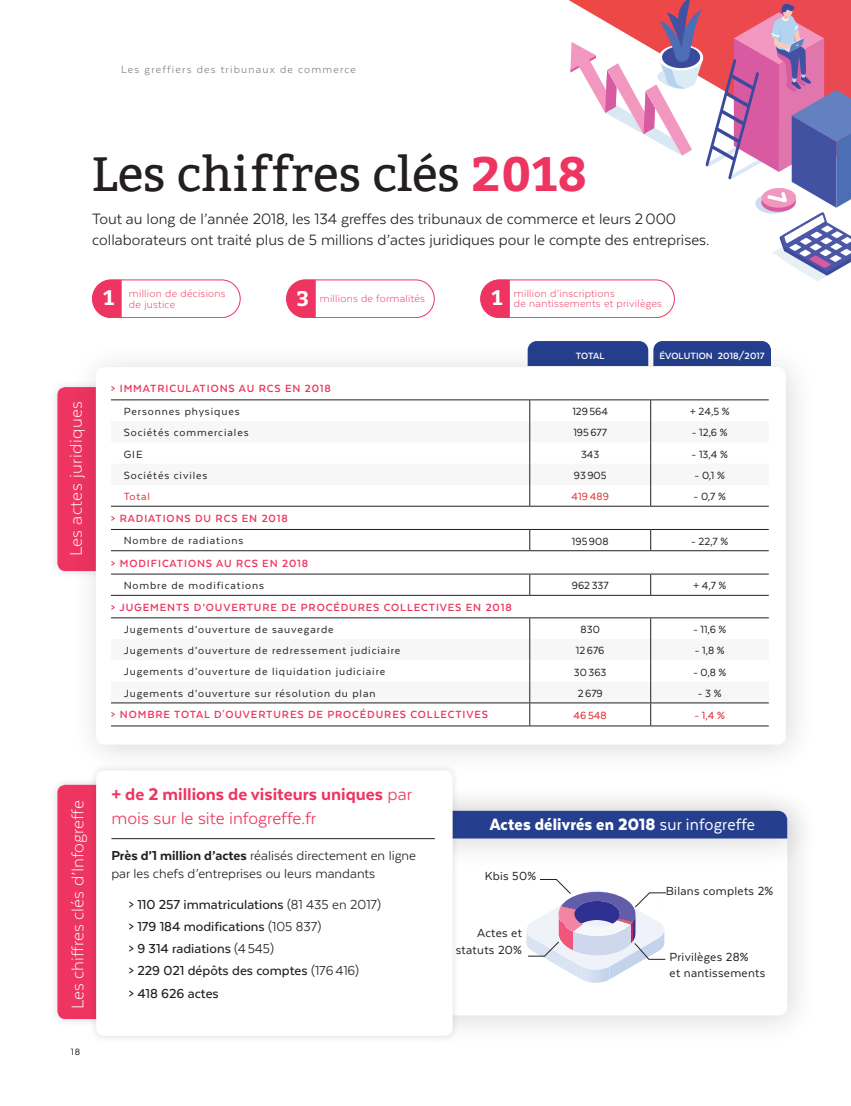
<style>
.page{position:relative;width:851px;height:1106px;background:#fff}
.page>*{position:absolute;margin:0;border:0;box-sizing:border-box;transform-origin:0 0}
.t1{font:48px "Bitter";color:#231f20}
.t2{font:700 21px "Bitter";color:#fff}
.t3{font:800 19.5px/23.4px "Texta";color:#ee3460}
.t4{font:300 19.5px "Texta";color:#fff}
.t5{font:300 19.5px "Texta";letter-spacing:.02em;color:#fff}
.t6{font:900 18.9px "Texta";letter-spacing:.01em;color:#fff;scale:.95 1}
.t7{font:17.25px/21px "Texta";color:#231f20}
.t8{font:500 15px/22.2px "Texta";color:#231f20}
.t9{font:15px/18px "Texta";color:#231f20}
.t10{font:13.5px/15.6px "Texta";letter-spacing:.02em;color:#231f20}
.t11{font:12px "Texta";letter-spacing:.075em;color:#231f20}
.t12{font:700 12px "Texta";letter-spacing:.075em;color:#ee3460}
.t13{font:300 12px/10.5px "Texta";letter-spacing:.02em;color:#ee3460}
.t14{font:12px "Texta";letter-spacing:.1em;color:#7e8083}
.t15{font:12px "Texta";letter-spacing:.01em;color:#dc2f2c}
.t16{font:12px "Texta";color:#da2128}
.t17{font:700 10.5px "Texta";letter-spacing:.01em;color:#fff}
.t18{font:10.5px "Texta";color:#231f20}
.s1{font-weight:700;color:#ee3460}
.s2{font-weight:400}
.s3{font-weight:800}
</style>
<div class="page">
<div style="left:396px;top:785px;width:422px;height:262px;background:#f8f8f8"></div>
<div style="left:421px;top:810px;width:366px;height:205px;background:#fff;border-radius:9px"></div>
<div style="left:49px;top:776px;width:73px;height:251px;background:#f9f9f9"></div>
<div style="left:57px;top:784px;width:57px;height:235px;background:#ee3460;border-radius:8px"></div>
<div style="left:405px;top:785px;width:412px;height:84px;background:#231f20;opacity:.17"></div>
<div style="left:460px;top:810px;width:327px;height:28px;background:#253f8e"></div>
<div style="left:88px;top:762px;width:372px;height:282px;background:#231f20;opacity:.15"></div>
<div style="left:96px;top:770px;width:356px;height:265px;background:#fff;border-radius:8px"></div>
<div style="left:49px;top:379px;width:73px;height:200px;background:#f9f9f9"></div>
<div style="left:57px;top:387px;width:57px;height:184px;background:#ee3460;border-radius:8px"></div>
<svg style="left:533px;top:341px;width:233px;height:1px"></svg>
<div style="left:71px;top:342px;width:746px;height:434px;background:#231f20;opacity:.17"></div>
<div style="left:96px;top:367px;width:689px;height:377px;background:#fff;border-radius:9px"></div>
<svg style="left:111px;top:400px;width:657px;height:325px"></svg>
<svg style="left:111px;top:421px;width:657px;height:281px"></svg>
<hr style="left:111px;top:399px;width:418px;height:1px;background:#231f20">
<hr style="left:529px;top:399px;width:121px;height:1px;background:#231f20">
<hr style="left:111px;top:529px;width:418px;height:1px;background:#231f20">
<hr style="left:529px;top:529px;width:121px;height:1px;background:#231f20">
<hr style="left:650px;top:529px;width:118px;height:1px;background:#231f20">
<hr style="left:111px;top:573px;width:418px;height:1px;background:#231f20">
<hr style="left:529px;top:573px;width:121px;height:1px;background:#231f20">
<hr style="left:650px;top:573px;width:118px;height:1px;background:#231f20">
<hr style="left:111px;top:617px;width:418px;height:1px;background:#231f20">
<hr style="left:529px;top:617px;width:121px;height:1px;background:#231f20">
<hr style="left:650px;top:617px;width:118px;height:1px;background:#231f20">
<hr style="left:111px;top:702px;width:418px;height:1px;background:#231f20">
<hr style="left:529px;top:702px;width:121px;height:1px;background:#231f20">
<hr style="left:650px;top:702px;width:118px;height:1px;background:#231f20">
<hr style="left:111px;top:725px;width:418px;height:1px;background:#231f20">
<hr style="left:529px;top:725px;width:121px;height:1px;background:#231f20">
<hr style="left:650px;top:725px;width:118px;height:1px;background:#231f20">
<svg style="left:529px;top:400px;width:1px;height:106px"></svg>
<svg style="left:529px;top:530px;width:1px;height:20px"></svg>
<svg style="left:650px;top:530px;width:1px;height:20px"></svg>
<svg style="left:529px;top:574px;width:1px;height:21px"></svg>
<svg style="left:650px;top:574px;width:1px;height:21px"></svg>
<hr style="left:650px;top:399px;width:118px;height:1px;background:#231f20">
<hr style="left:111px;top:506px;width:418px;height:1px;background:#231f20">
<hr style="left:529px;top:506px;width:121px;height:1px;background:#231f20">
<hr style="left:650px;top:506px;width:118px;height:1px;background:#231f20">
<hr style="left:111px;top:550px;width:418px;height:1px;background:#231f20">
<hr style="left:529px;top:550px;width:121px;height:1px;background:#231f20">
<hr style="left:650px;top:550px;width:118px;height:1px;background:#231f20">
<hr style="left:111px;top:595px;width:418px;height:1px;background:#231f20">
<hr style="left:529px;top:595px;width:121px;height:1px;background:#231f20">
<hr style="left:650px;top:595px;width:118px;height:1px;background:#231f20">
<svg style="left:650px;top:400px;width:1px;height:106px"></svg>
<svg style="left:529px;top:618px;width:1px;height:107px"></svg>
<svg style="left:650px;top:618px;width:1px;height:107px"></svg>
<div style="left:92px;top:280px;width:148px;height:38px;border:1px solid #ee3460;border-radius:19px"></div>
<div style="left:286px;top:280px;width:148px;height:38px;border:1px solid #ee3460;border-radius:19px"></div>
<div style="left:106px;top:822px;width:352px;height:51px;background:#fff"></div>
<hr style="left:111px;top:838px;width:324px;height:1px;background:#231f20">
<div style="left:530px;top:862px;width:70px;height:61px;background:#fff"></div>
<svg style="left:92px;top:280px;width:30px;height:38px"></svg>
<svg style="left:480px;top:0;width:371px;height:318px"></svg>
<svg style="left:286px;top:280px;width:30px;height:38px"></svg>
<svg style="left:526px;top:879px;width:140px;height:104px"></svg>
<p class="t14" style="left:121px;top:63px;width:236px">Les greffiers des tribunaux de commerce</p>
<h1 class="t1" style="left:92px;top:146px;width:496px">Les chiffres clés <span class="s1">2018</span></h1>
<h3 class="t7" style="left:92px;top:208px;width:618px">Tout au long de l’année 2018, les 134 greffes des tribunaux de commerce et leurs 2000 collaborateurs ont traité plus de 5 millions d’actes juridiques pour le compte des entreprises.</h3>
<h3 class="t5" style="left:66px;top:556px;width:157px;rotate:-90deg">Les actes juridiques</h3>
<p class="t13" style="left:129px;top:288px;width:98px">million de décisions de justice</p>
<h2 class="t2" style="left:103px;top:285px;width:13px">1</h2>
<h2 class="t2" style="left:296px;top:286px;width:14px">3</h2>
<h2 class="t2" style="left:491px;top:285px;width:13px">1</h2>
<p class="t13" style="left:320px;top:293px;width:107px">millions de formalités</p>
<p class="t13" style="left:514px;top:288px;width:149px">million d’inscriptions<br>de nantissements et privilèges</p>
<p class="t17" style="left:576px;top:351px;width:30px">TOTAL</p>
<p class="t17" style="left:659px;top:351px;width:107px">ÉVOLUTION 2018/2017</p>
<p class="t12" style="left:111px;top:382px;width:221px">&gt; IMMATRICULATIONS AU RCS EN 2018</p>
<p class="t11" style="left:124px;top:405px;width:117px">Personnes physiques</p>
<p class="t11" style="left:572px;top:405px;width:37px">129564</p>
<p class="t11" style="left:689px;top:405px;width:42px">+ 24,5 %</p>
<p class="t11" style="left:124px;top:426px;width:126px">Sociétés commerciales</p>
<p class="t11" style="left:573px;top:426px;width:35px">195677</p>
<p class="t11" style="left:691px;top:426px;width:37px">- 12,6 %</p>
<p class="t11" style="left:124px;top:448px;width:20px">GIE</p>
<p class="t11" style="left:581px;top:448px;width:20px">343</p>
<p class="t11" style="left:691px;top:448px;width:38px">- 13,4 %</p>
<p class="t11" style="left:124px;top:469px;width:85px">Sociétés civiles</p>
<p class="t11" style="left:573px;top:469px;width:34px">93905</p>
<p class="t11" style="left:694px;top:469px;width:32px">- 0,1 %</p>
<p class="t15" style="left:124px;top:490px;width:28px">Total</p>
<p class="t15" style="left:571px;top:490px;width:39px">419 489</p>
<p class="t11" style="left:693px;top:490px;width:34px">- 0,7 %</p>
<p class="t12" style="left:111px;top:512px;width:178px">&gt; RADIATIONS DU RCS EN 2018</p>
<p class="t11" style="left:124px;top:534px;width:121px">Nombre de radiations</p>
<p class="t11" style="left:572px;top:535px;width:38px">195908</p>
<p class="t11" style="left:691px;top:535px;width:39px">- 22,7 %</p>
<p class="t12" style="left:111px;top:557px;width:199px">&gt; MODIFICATIONS AU RCS EN 2018</p>
<p class="t11" style="left:124px;top:579px;width:142px">Nombre de modifications</p>
<p class="t11" style="left:571px;top:579px;width:38px">962 337</p>
<p class="t11" style="left:693px;top:579px;width:35px">+ 4,7 %</p>
<p class="t12" style="left:111px;top:601px;width:402px">&gt; JUGEMENTS D’OUVERTURE DE PROCÉDURES COLLECTIVES EN 2018</p>
<p class="t11" style="left:124px;top:623px;width:211px">Jugements d’ouverture de sauvegarde</p>
<p class="t11" style="left:580px;top:623px;width:21px">830</p>
<p class="t11" style="left:693px;top:623px;width:35px">- 11,6 %</p>
<p class="t11" style="left:124px;top:644px;width:278px">Jugements d’ouverture de redressement judiciaire</p>
<p class="t11" style="left:576px;top:644px;width:30px">12676</p>
<p class="t11" style="left:694px;top:644px;width:31px">- 1,8 %</p>
<p class="t11" style="left:124px;top:665px;width:263px">Jugements d’ouverture de liquidation judiciaire</p>
<p class="t11" style="left:574px;top:665px;width:34px">30363</p>
<p class="t11" style="left:693px;top:665px;width:35px">- 0,8 %</p>
<p class="t11" style="left:124px;top:687px;width:253px">Jugements d’ouverture sur résolution du plan</p>
<p class="t11" style="left:577px;top:687px;width:27px">2679</p>
<p class="t11" style="left:697px;top:687px;width:25px">- 3 %</p>
<p class="t12" style="left:111px;top:708px;width:378px">&gt; NOMBRE TOTAL D'OUVERTURES DE PROCÉDURES COLLECTIVES</p>
<p class="t16" style="left:573px;top:709px;width:35px">46 548</p>
<p class="t16" style="left:694px;top:709px;width:32px">- 1,4 %</p>
<h3 class="t4" style="left:67px;top:1009px;width:210px;rotate:-90deg">Les chiffres clés d’Infogreffe</h3>
<p class="t18" style="left:71px;top:1046px;width:11px">18</p>
<h3 class="t3" style="left:111px;top:782px;width:302px">+ de 2 millions de visiteurs uniques <span class="s2">par mois sur le site infogreffe.fr</span></h3>
<p class="t9" style="left:111px;top:846px;width:306px"><span class="s3">Près d’1 million d’actes</span> réalisés directement en ligne par les chefs d’entreprises ou leurs mandants</p>
<p class="t8" style="left:128px;top:892px;width:254px">&gt; 110 257 immatriculations <span class="s2">(81 435 en 2017) </span>&gt; 179 184 modifications <span class="s2">(105 837)<br></span>&gt; 9 314 radiations <span class="s2">(4545)<br></span>&gt; 229 021 dépôts des comptes <span class="s2">(176416)<br></span>&gt; 418 626 actes</p>
<h3 class="t6" style="left:489px;top:814px;width:281px">Actes délivrés en 2018 <span class="s2">sur infogreffe</span></h3>
<p class="t10" style="left:484px;top:867px;width:53px">Kbis 50%</p>
<p class="t10" style="left:665px;top:882px;width:109px">Bilans complets 2%</p>
<p class="t10" style="left:455px;top:924px;width:68px;line-height:17.2px;text-align:right">Actes et statuts 20%</p>
<p class="t10" style="left:669px;top:949px;width:97px">Privilèges 28%<br>et nantissements</p>
</div>
